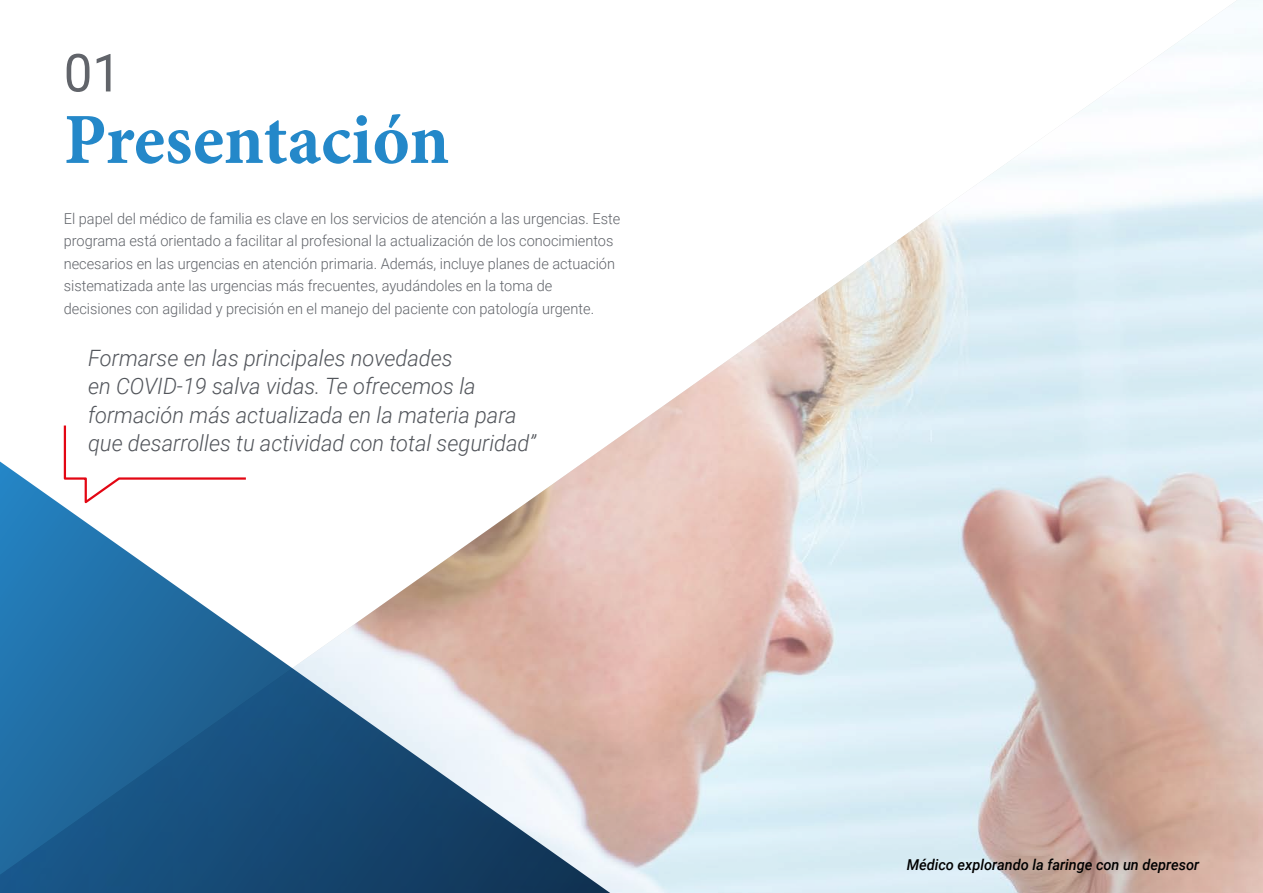
<style>
.page{position:relative;width:1263px;height:893px;background:#fff}
.page>*{position:absolute;margin:0;border:0;box-sizing:border-box;transform-origin:0 0}
.t1{font:72px "Minion Pro Bold Capt";color:#2488c9}
.t2{font:52.5px "Roboto";color:#61646a}
.t3{font:italic 300 22.5px/28.5px "Roboto";color:#52555b}
.t4{font:300 15px/22.5px "Roboto";color:#61646a}
.t5{font:italic 500 15px "Roboto";color:#000}
</style>
<div class="page">
<img style="left:607px;top:0;width:656px;height:893px">
<svg style="left:0;top:446px;width:640px;height:447px"></svg>
<svg style="left:63px;top:425px;width:185px;height:81px"></svg>
<h2 class="t2" style="left:64px;top:36px;width:59px">01</h2>
<h1 class="t1" style="left:64px;top:97px;width:387px">Presentación</h1>
<p class="t4" style="left:64px;top:207px;width:558px">El papel del médico de familia es clave en los servicios de atención a las urgencias. Este programa está orientado a facilitar al profesional la actualización de los conocimientos necesarios en las urgencias en atención primaria. Además, incluye planes de actuación sistematizada ante las urgencias más frecuentes, ayudándoles en la toma de decisiones con agilidad y precisión en el manejo del paciente con patología urgente.</p>
<h3 class="t3" style="left:88px;top:342px;width:449px">Formarse en las principales novedades<br>en COVID-19 salva vidas. Te ofrecemos la formación más actualizada en la materia para que desarrolles tu actividad con total seguridad”</h3>
<p class="t5" style="left:907px;top:854px;width:294px">Médico explorando la faringe con un depresor</p>
</div>
